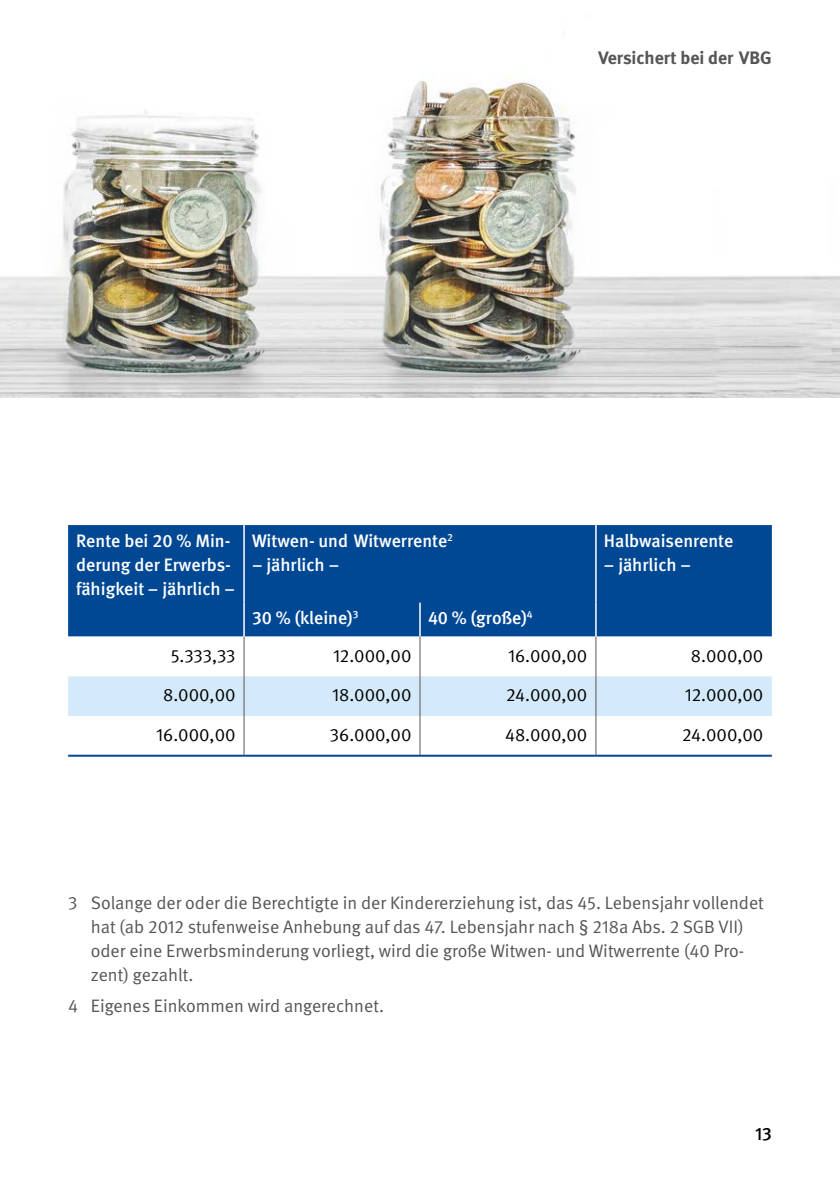
<style>
.page{position:relative;width:840px;height:1191px;background:#fff}
.page>*{position:absolute;margin:0;border:0;box-sizing:border-box;transform-origin:0 0}
._02_Fließtext_Fußnote_Zähler{font:18px/24px "DGUV Meta";color:#565655}
._03_Tabellen_und_Graphen_Tabellenkopf{font:500 18px/24px "DGUV Meta";color:#fff}
._03_Tabellen_und_Graphen_Tabellen_normal{font:18px "DGUV Meta";color:#000}
.t1{font:700 18px "DGUV Meta";color:#565655}
.t2{font:500 18px "DGUV Meta";color:#000}
</style>
<div class="page">
<img style="left:0;top:77px;width:839px;height:320px">
<div style="left:68px;top:525px;width:703px;height:111px;background:#004893"></div>
<svg style="left:68px;top:636px;width:703px;height:118px"></svg>
<hr style="left:419px;top:602px;width:1px;height:34px;background:#fff">
<hr style="left:243px;top:636px;width:1px;height:40px;background:#565655">
<hr style="left:419px;top:636px;width:1px;height:40px;background:#565655">
<hr style="left:595px;top:636px;width:1px;height:40px;background:#565655">
<hr style="left:243px;top:676px;width:1px;height:40px;background:#565655">
<hr style="left:419px;top:676px;width:1px;height:40px;background:#565655">
<hr style="left:595px;top:676px;width:1px;height:40px;background:#565655">
<hr style="left:243px;top:716px;width:1px;height:38px;background:#565655">
<hr style="left:419px;top:716px;width:1px;height:38px;background:#565655">
<hr style="left:595px;top:716px;width:1px;height:38px;background:#565655">
<hr style="left:68px;top:754px;width:176px;height:2px;background:#004893">
<hr style="left:244px;top:754px;width:176px;height:2px;background:#004893">
<hr style="left:420px;top:754px;width:175px;height:2px;background:#004893">
<hr style="left:595px;top:754px;width:176px;height:2px;background:#004893">
<hr style="left:243px;top:525px;width:2px;height:77px;background:#fff">
<hr style="left:595px;top:525px;width:1px;height:77px;background:#fff">
<hr style="left:243px;top:602px;width:2px;height:34px;background:#fff">
<hr style="left:595px;top:602px;width:1px;height:34px;background:#fff">
<p class="t1" style="left:598px;top:47px;width:175px">Versichert bei der VBG</p>
<p class="_03_Tabellen_und_Graphen_Tabellenkopf" style="left:76px;top:529px;width:160px">Rente bei 20 % Min&shy;derung der Erwerbs&shy;fähigkeit – jährlich –</p>
<p class="_03_Tabellen_und_Graphen_Tabellenkopf" style="left:252px;top:529px;width:202px">Witwen- und Witwerrente<sup>2</sup></p>
<p class="_03_Tabellen_und_Graphen_Tabellenkopf" style="left:252px;top:553px;width:89px">– jährlich –</p>
<p class="_03_Tabellen_und_Graphen_Tabellenkopf" style="left:252px;top:606px;width:108px">30 % (kleine)<sup>3</sup></p>
<p class="_03_Tabellen_und_Graphen_Tabellenkopf" style="left:428px;top:606px;width:106px">40 % (große)<sup>4</sup></p>
<p class="_03_Tabellen_und_Graphen_Tabellenkopf" style="left:603px;top:529px;width:131px">Halbwaisenrente</p>
<p class="_03_Tabellen_und_Graphen_Tabellenkopf" style="left:603px;top:553px;width:89px">– jährlich –</p>
<p class="_03_Tabellen_und_Graphen_Tabellen_normal" style="left:171px;top:645px;width:66px">5.333,33</p>
<p class="_03_Tabellen_und_Graphen_Tabellen_normal" style="left:333px;top:645px;width:80px">12.000,00</p>
<p class="_03_Tabellen_und_Graphen_Tabellen_normal" style="left:508px;top:645px;width:81px">16.000,00</p>
<p class="_03_Tabellen_und_Graphen_Tabellen_normal" style="left:690px;top:645px;width:74px">8.000,00</p>
<p class="_03_Tabellen_und_Graphen_Tabellen_normal" style="left:163px;top:684px;width:74px">8.000,00</p>
<p class="_03_Tabellen_und_Graphen_Tabellen_normal" style="left:332px;top:684px;width:81px">18.000,00</p>
<p class="_03_Tabellen_und_Graphen_Tabellen_normal" style="left:506px;top:684px;width:83px">24.000,00</p>
<p class="_03_Tabellen_und_Graphen_Tabellen_normal" style="left:684px;top:684px;width:80px">12.000,00</p>
<p class="_03_Tabellen_und_Graphen_Tabellen_normal" style="left:156px;top:724px;width:81px">16.000,00</p>
<p class="_03_Tabellen_und_Graphen_Tabellen_normal" style="left:329px;top:724px;width:83px">36.000,00</p>
<p class="_03_Tabellen_und_Graphen_Tabellen_normal" style="left:505px;top:724px;width:84px">48.000,00</p>
<p class="_03_Tabellen_und_Graphen_Tabellen_normal" style="left:681px;top:724px;width:83px">24.000,00</p>
<p class="_02_Fließtext_Fußnote_Zähler" style="left:91px;top:891px;width:674px;text-indent:-23px">3 Solange der oder die Berechtigte in der Kindererziehung ist, das 45. Lebensjahr vollendet hat (ab 2012 stufenweise Anhebung auf das 47. Lebensjahr nach § 218a Abs. 2 SGB VII) oder eine Erwerbsminderung vorliegt, wird die große Witwen- und Witwerrente (40 Pro&shy;zent) gezahlt.</p>
<p class="_02_Fließtext_Fußnote_Zähler" style="left:68px;top:993px;width:317px">4 Eigenes Einkommen wird angerechnet.</p>
<p class="t2" style="left:754px;top:1123px;width:18px">13</p>
</div>
